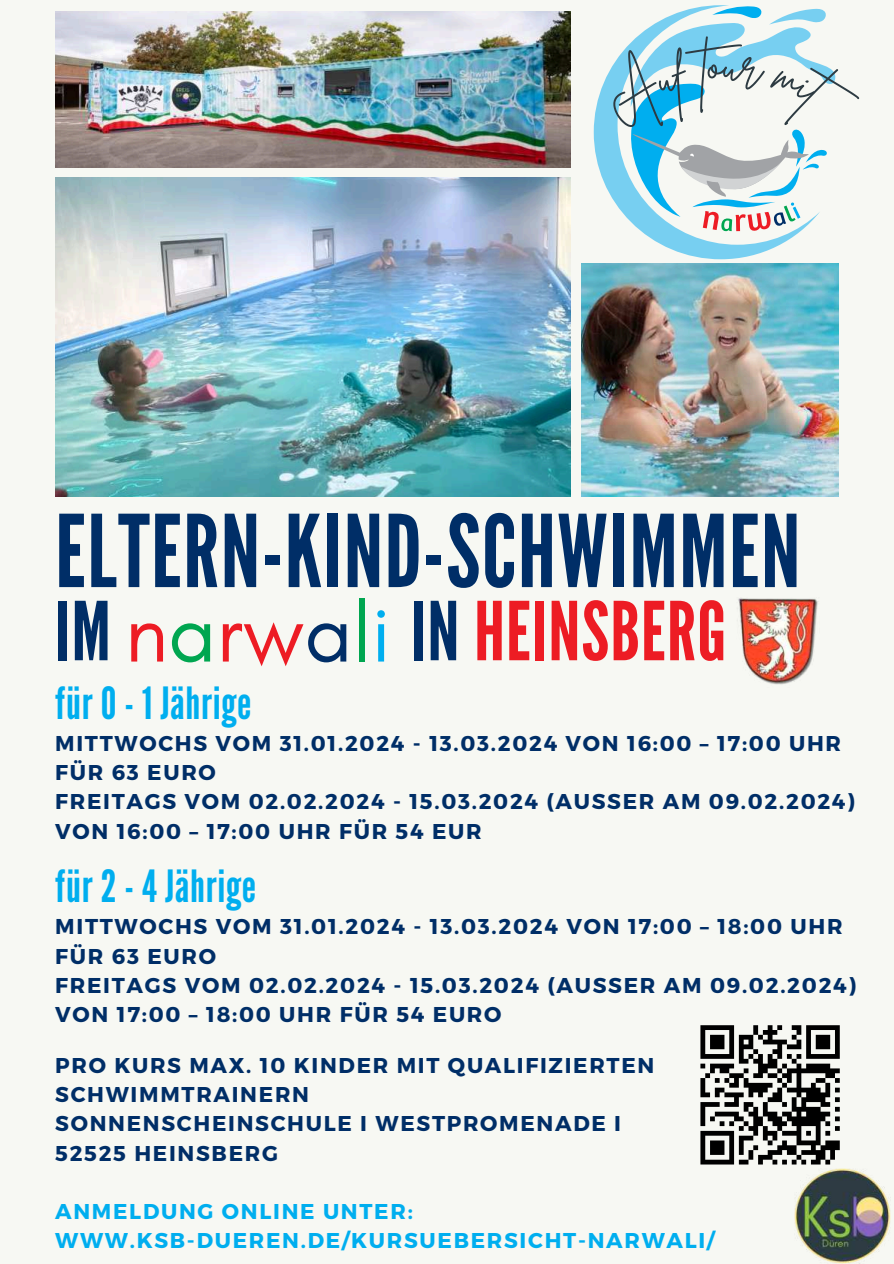
<style>
.page{position:relative;width:894px;height:1264px;background:#fff}
.page>*{position:absolute;margin:0;border:0;box-sizing:border-box;transform-origin:0 0}
.t1{font:99.9px "League Gothic";letter-spacing:.015em;color:#002e67}
.t2{font:80.85px "League Gothic";letter-spacing:.015em;color:#ed1c24}
.t3{font:44.25px "League Gothic";letter-spacing:.015em;color:#00aeef}
.t4{font:700 21.45px/29.2px "Montserrat";letter-spacing:.08em;color:#002e67}
.t5{font:700 21.45px/29.2px "Montserrat";letter-spacing:.08em;color:#00aeef}
.s1{color:#002e67}
.s2{font-family:"Glacial Indifference";font-size:84.75px}
.s3{font-family:"Glacial Indifference";font-size:84.75px;color:#00a650}
.s4{font-family:"Glacial Indifference";font-size:84.75px;color:#002e67}
.s5{font-family:"Glacial Indifference";font-size:84.75px;color:#00aeef}
</style>
<div class="page">
<div style="left:0;top:0;width:893px;height:1263px;background:#f7f8f3"></div>
<img style="left:55px;top:12px;width:515px;height:155px">
<img style="left:55px;top:177px;width:515px;height:320px">
<img style="left:581px;top:264px;width:257px;height:233px">
<svg style="left:641px;top:5px;width:160px;height:254px"></svg>
<svg style="left:700px;top:1025px;width:140px;height:140px"></svg>
<img style="left:794px;top:1168px;width:96px;height:95px">
<img style="left:738px;top:598px;width:80px;height:87px">
<svg style="left:593px;top:6px;width:243px;height:225px"></svg>
<h1 class="t1" style="left:55px;top:492px;width:746px">ELTERN-KIND-SCHWIMMEN</h1>
<h2 class="t2" style="left:55px;top:583px;width:672px"><span class="s1">IM</span> <span class="s2">n</span><span class="s3">a</span><span class="s2">rw</span><span class="s4">a</span><span class="s3">l</span><span class="s5">i</span> <span class="s1">IN</span> HEINSBERG</h2>
<h3 class="t3" style="left:55px;top:677px;width:198px">für 0 - 1 Jährige</h3>
<p class="t4" style="left:55px;top:729px;width:801px">MITTWOCHS VOM 31.01.2024 - 13.03.2024 VON 16:00 – 17:00 UHR FÜR 63 EURO<br>FREITAGS VOM 02.02.2024 - 15.03.2024 (AUSSER AM 09.02.2024)<br>VON 16:00 – 17:00 UHR FÜR 54 EUR</p>
<h3 class="t3" style="left:55px;top:859px;width:202px">für 2 - 4 Jährige</h3>
<p class="t4" style="left:55px;top:912px;width:802px">MITTWOCHS VOM 31.01.2024 - 13.03.2024 VON 17:00 – 18:00 UHR FÜR 63 EURO<br>FREITAGS VOM 02.02.2024 - 15.03.2024 (AUSSER AM 09.02.2024)<br>VON 17:00 – 18:00 UHR FÜR 54 EURO</p>
<p class="t4" style="left:55px;top:1050px;width:600px">PRO KURS MAX. 10 KINDER MIT QUALIFIZIERTEN<br>SCHWIMMTRAINERN<br>SONNENSCHEINSCHULE I WESTPROMENADE I<br>52525 HEINSBERG</p>
<p class="t5" style="left:55px;top:1197px;width:660px">ANMELDUNG ONLINE UNTER:<br>WWW.KSB-DUEREN.DE/KURSUEBERSICHT-NARWALI/</p>
</div>
